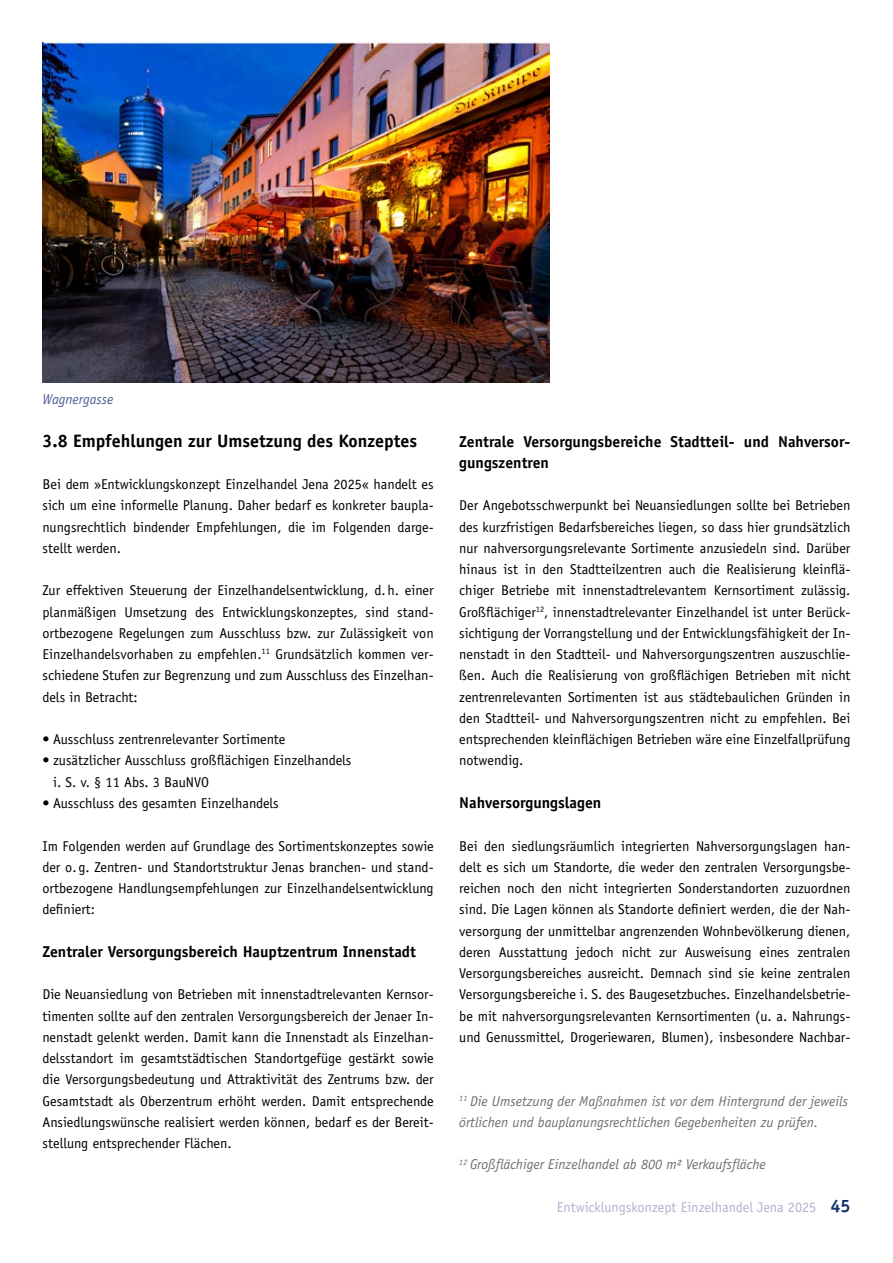
<style>
.page{position:relative;width:893px;height:1263px;background:#fff}
.page>*{position:absolute;margin:0;border:0;box-sizing:border-box;transform-origin:0 0}
.t1{font:700 18px "Officina Sans";color:#000}
.t2{font:700 15.75px/21.3px "Officina Sans";color:#000}
.t3{font:14.25px/21.3px "Officina Sans";color:#000;text-align:justify}
.t4{font:italic 14.25px/21.3px "Officina Sans";color:#6f6f6e}
.t5{font:14.25px "Officina Sans";color:#b0b3d0}
.t6{font:italic 14.25px "Officina Sans";color:#535f95}
.s1{font-weight:700;font-size:18px;color:#0d3270}
</style>
<div class="page">
<img style="left:43px;top:43px;width:507px;height:340px">
<p class="t6" style="left:43px;top:391px;width:72px">Wagnergasse</p>
<p class="t1" style="left:43px;top:429px;width:376px">3.8 Empfehlungen zur Umsetzung des Konzeptes</p>
<p class="t3" style="left:43px;top:474px;width:393px">Bei dem »Entwicklungskonzept Einzelhandel Jena 2025« handelt es sich um eine informelle Planung. Daher bedarf es konkreter baupla&shy;nungsrechtlich bindender Empfehlungen, die im Folgenden darge&shy;stellt werden.</p>
<p class="t3" style="left:43px;top:580px;width:393px">Zur effektiven Steuerung der Einzelhandelsentwicklung, d.h. einer planmäßigen Umsetzung des Entwicklungskonzeptes, sind stand&shy;ortbezogene Regelungen zum Ausschluss bzw. zur Zulässigkeit von Einzelhandelsvorhaben zu empfehlen.<sup>11</sup> Grundsätzlich kommen ver&shy;schiedene Stufen zur Begrenzung und zum Ausschluss des Einzelhan&shy;dels in Betracht:</p>
<p class="t3" style="left:43px;top:729px;width:244px">• Ausschluss zentrenrelevanter Sortimente</p>
<p class="t3" style="left:53px;top:750px;width:300px;text-indent:-11px">• zusätzlicher Ausschluss großflächigen Einzelhandels i. S. v. § 11 Abs. 3 BauNVO</p>
<p class="t3" style="left:43px;top:792px;width:238px">• Ausschluss des gesamten Einzelhandels</p>
<p class="t3" style="left:43px;top:835px;width:393px">Im Folgenden werden auf Grundlage des Sortimentskonzeptes sowie der o.g. Zentren- und Standortstruktur Jenas branchen- und stand&shy;ortbezogene Handlungsempfehlungen zur Einzelhandelsentwicklung definiert:</p>
<p class="t2" style="left:43px;top:941px;width:375px">Zentraler Versorgungsbereich Hauptzentrum Innenstadt</p>
<p class="t3" style="left:43px;top:984px;width:393px">Die Neuansiedlung von Betrieben mit innenstadtrelevanten Kernsor&shy;timenten sollte auf den zentralen Versorgungsbereich der Jenaer In&shy;nenstadt gelenkt werden. Damit kann die Innenstadt als Einzelhan&shy;delsstandort im gesamtstädtischen Standortgefüge gestärkt sowie die Versorgungsbedeutung und Attraktivität des Zentrums bzw. der Gesamtstadt als Oberzentrum erhöht werden. Damit entsprechende Ansiedlungswünsche realisiert werden können, bedarf es der Bereit&shy;stellung entsprechender Flächen.</p>
<p class="t2" style="left:459px;top:430px;width:393px">Zentrale Versorgungsbereiche Stadtteil- und Nahversor&shy;gungszentren</p>
<p class="t3" style="left:459px;top:495px;width:393px">Der Angebotsschwerpunkt bei Neuansiedlungen sollte bei Betrieben des kurzfristigen Bedarfsbereiches liegen, so dass hier grundsätzlich nur nahversorgungsrelevante Sortimente anzusiedeln sind. Darüber hinaus ist in den Stadtteilzentren auch die Realisierung kleinflä&shy;chiger Betriebe mit innenstadtrelevantem Kernsortiment zulässig.<br>Großflächiger<sup>12</sup>, innenstadtrelevanter Einzelhandel ist unter Berück&shy;sichtigung der Vorrangstellung und der Entwicklungsfähigkeit der In&shy;nenstadt in den Stadtteil- und Nahversorgungszentren auszuschlie&shy;ßen. Auch die Realisierung von großflächigen Betrieben mit nicht zentrenrelevanten Sortimenten ist aus städtebaulichen Gründen in den Stadtteil- und Nahversorgungszentren nicht zu empfehlen. Bei entsprechenden kleinflächigen Betrieben wäre eine Einzelfallprüfung notwendig.</p>
<p class="t2" style="left:459px;top:792px;width:144px">Nahversorgungslagen</p>
<p class="t3" style="left:459px;top:835px;width:393px">Bei den siedlungsräumlich integrierten Nahversorgungslagen han&shy;delt es sich um Standorte, die weder den zentralen Versorgungsbe&shy;reichen noch den nicht integrierten Sonderstandorten zuzuordnen sind. Die Lagen können als Standorte definiert werden, die der Nah&shy;versorgung der unmittelbar angrenzenden Wohnbevölkerung dienen, deren Ausstattung jedoch nicht zur Ausweisung eines zentralen Versorgungsbereiches ausreicht. Demnach sind sie keine zentralen Versorgungsbereiche i. S. des Baugesetzbuches. Einzelhandelsbetrie&shy;be mit nahversorgungsrelevanten Kernsortimenten (u. a. Nahrungs&shy;und Genussmittel, Drogeriewaren, Blumen), insbesondere Nachbar-</p>
<p class="t4" style="left:459px;top:1090px;width:390px"><sup>11</sup> Die Umsetzung der Maßnahmen ist vor dem Hintergrund der jeweils örtlichen und bauplanungsrechtlichen Gegebenheiten zu prüfen.</p>
<p class="t4" style="left:459px;top:1154px;width:308px"><sup>12</sup> Großflächiger Einzelhandel ab 800 m² Verkaufsfläche</p>
<p class="t5" style="left:557px;top:1199px;width:295px">Entwicklungskonzept Einzelhandel Jena 2025 <span class="s1">45</span></p>
</div>
